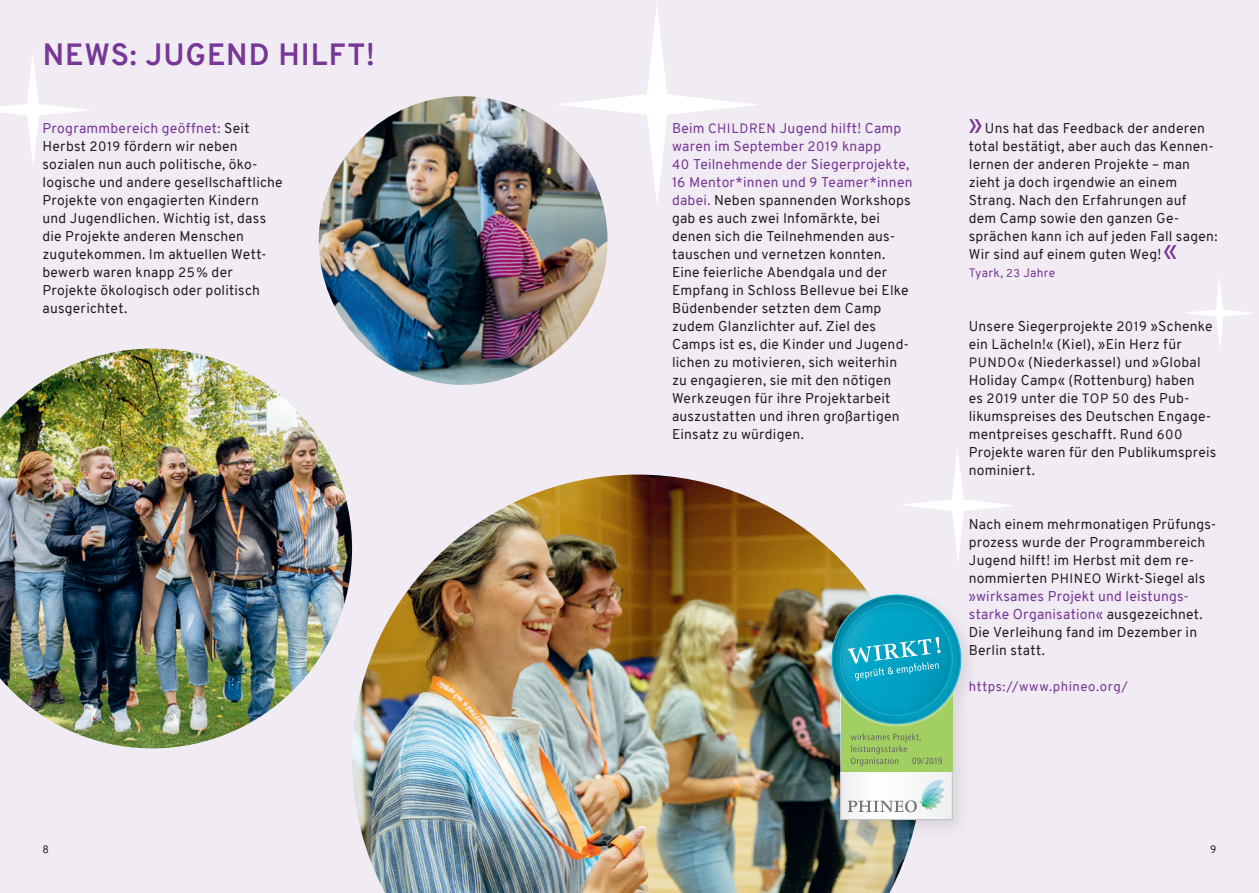
<style>
.page{position:relative;width:1259px;height:893px;background:#f1ebf4}
.page>*{position:absolute;margin:0;border:0;box-sizing:border-box;transform-origin:0 0}
.t1{font:700 30px "Overpass";letter-spacing:.035em;color:#773796}
.t2{font:13.8px/18px "Overpass";letter-spacing:.015em;color:#231f20}
.t3{font:13.2px "Overpass";letter-spacing:.04em;color:#773796}
.t4{font:12px "Overpass";letter-spacing:.025em;color:#773796}
.t5{font:10.5px "Overpass";color:#231f20}
.s1{color:#773796}
.s2{font-size:13.2px}
.s3{font-size:13.2px;color:#773796}
.s4{font-size:27px;color:#773796}
.s5{font-size:10.95px}
</style>
<div class="page">
<svg style="left:608px;top:6px;width:149px;height:198px"></svg>
<img style="left:318px;top:96px;width:290px;height:289px">
<img style="left:352px;top:475px;width:559px;height:418px">
<img style="left:0;top:349px;width:352px;height:399px">
<div style="left:823px;top:586px;width:158px;height:254px;background:#231f20;opacity:.12"></div>
<img style="left:819px;top:589px;width:157px;height:231px">
<svg style="left:0;top:54px;width:87px;height:112px"></svg>
<svg style="left:899px;top:449px;width:115px;height:115px"></svg>
<svg style="left:1187px;top:279px;width:67px;height:67px"></svg>
<h1 class="t1" style="left:43px;top:33px;width:334px">NEWS: JUGEND HILFT!</h1>
<p class="t2" style="left:43px;top:119px;width:242px"><span class="s1">Programmbereich geöffnet:</span> Seit<br>Herbst <span class="s2">2019</span> fördern wir neben sozialen nun auch politische, öko&shy;logische und andere gesellschaftliche<br>Projekte von engagierten Kindern und Jugendlichen. Wichtig ist, dass die Projekte anderen Menschen zugutekommen. Im aktuellen Wett&shy;bewerb waren knapp <span class="s2">25%</span> der<br>Projekte ökologisch oder politisch ausgerichtet.</p>
<p class="t2" style="left:672px;top:119px;width:242px"><span class="s1">Beim</span> <span class="s3">CHILDREN</span> <span class="s1">Jugend hilft! Camp waren im September</span> <span class="s3">2019</span> <span class="s1">knapp<br></span><span class="s3">40</span> <span class="s1">Teilnehmende der Siegerprojekte, 16 Mentor*innen und</span> <span class="s3">9</span> <span class="s1">Teamer*innen dabei.</span> Neben spannenden Workshops gab es auch zwei Infomärkte, bei denen sich die Teilnehmenden aus&shy;tauschen und vernetzen konnten.<br>Eine feierliche Abendgala und der Empfang in Schloss Bellevue bei Elke Büdenbender setzten dem Camp zudem Glanzlichter auf. Ziel des Camps ist es, die Kinder und Jugend&shy;lichen zu motivieren, sich weiterhin zu engagieren, sie mit den nötigen Werkzeugen für ihre Projektarbeit auszustatten und ihren großartigen Einsatz zu würdigen.</p>
<p class="t2" style="left:968px;top:119px;width:250px"><span class="s4">»</span>Uns hat das Feedback der anderen total bestätigt, aber auch das Kennen&shy;lernen der anderen Projekte – man zieht ja doch irgendwie an einem Strang. Nach den Erfahrungen auf<br>dem Camp sowie den ganzen Ge&shy;sprächen kann ich auf jeden Fall sagen:<br>Wir sind auf einem guten Weg!<span class="s4">«</span></p>
<p class="t4" style="left:969px;top:264px;width:88px">Tyark, <span class="s5">23</span> Jahre</p>
<p class="t2" style="left:969px;top:317px;width:249px">Unsere Siegerprojekte <span class="s2">2019</span> »Schenke ein Lächeln!« (Kiel), »Ein Herz für<br><span class="s2">PUNDO</span>« (Niederkassel) und »Global<br>Holiday Camp« (Rottenburg) haben<br>es <span class="s2">2019</span> unter die <span class="s2">TOP 50</span> des Pub&shy;likumspreises des Deutschen Engage&shy;mentpreises geschafft. Rund <span class="s2">600<br></span>Projekte waren für den Publikumspreis nominiert.</p>
<p class="t2" style="left:968px;top:515px;width:249px">Nach einem mehrmonatigen Prüfungs&shy;prozess wurde der Programmbereich Jugend hilft! im Herbst mit dem re&shy;nommierten <span class="s2">PHINEO</span> Wirkt-Siegel als <span class="s1">»wirksames Projekt und leistungs&shy;starke Organisation«</span> ausgezeichnet.<br>Die Verleihung fand im Dezember in Berlin statt.</p>
<p class="t3" style="left:969px;top:677px;width:161px">https://www.phineo.org/</p>
<p class="t5" style="left:43px;top:841px;width:8px">8</p>
<p class="t5" style="left:1210px;top:841px;width:8px">9</p>
</div>
